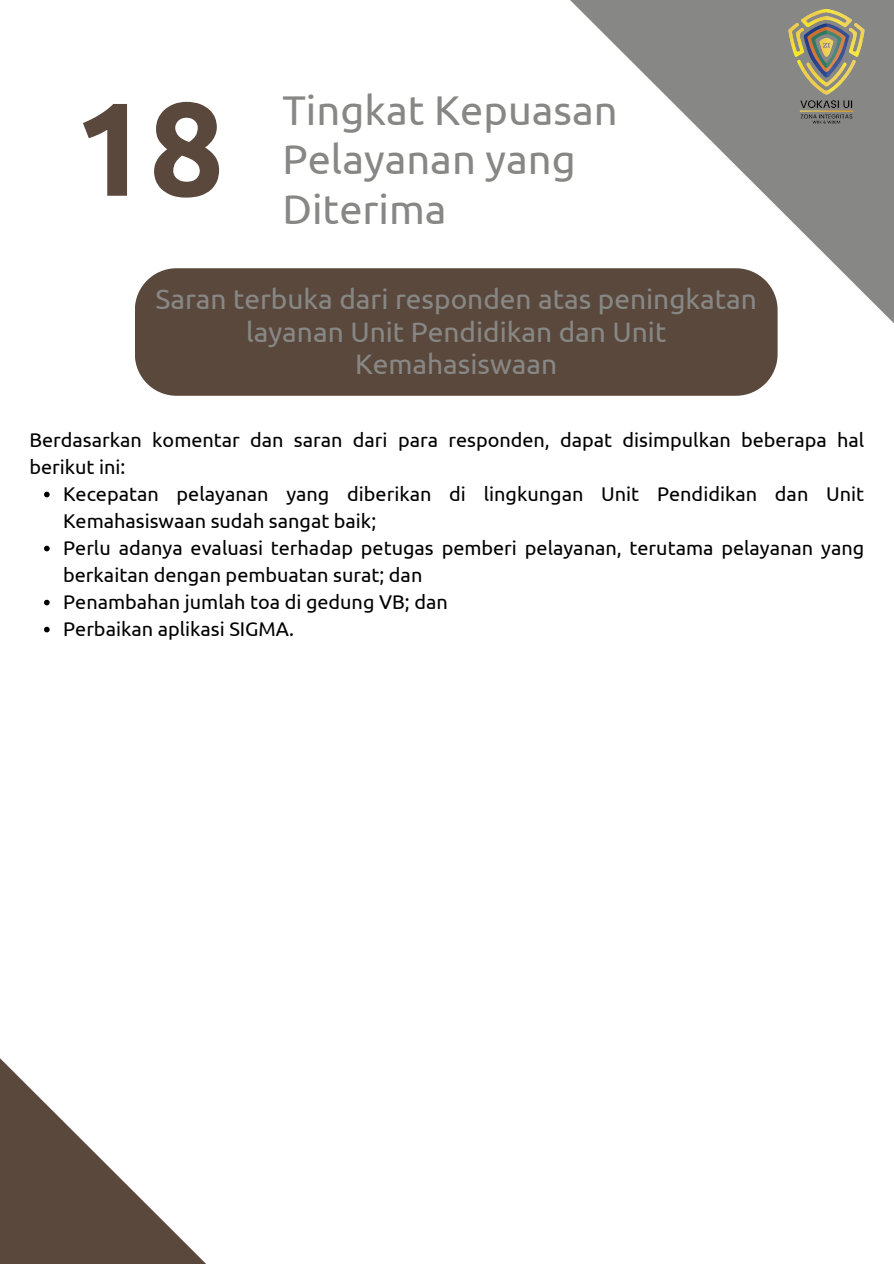
<style>
.page{position:relative;width:894px;height:1264px;background:#fff}
.page>*{position:absolute;margin:0;border:0;box-sizing:border-box;transform-origin:0 0}
.t1{font:700 132.3px "Ubuntu";color:#5a483d}
.t2{font:41.55px/49.5px "Ubuntu";color:#878885}
.t3{font:28.05px/32.7px "Ubuntu";color:#878885;text-align:center}
.t4{font:19.8px/27px "Ubuntu";color:#000}
</style>
<div class="page">
<svg style="left:570px;top:0;width:323px;height:348px"></svg>
<img style="left:758px;top:0;width:135px;height:135px">
<div style="left:135px;top:268px;width:642px;height:128px;background:#5a483d"></div>
<svg style="left:0;top:1058px;width:205px;height:205px;fill:#5a483d"></svg>
<svg style="left:44px;top:491px;width:6px;height:6px"></svg>
<svg style="left:44px;top:545px;width:6px;height:6px"></svg>
<svg style="left:44px;top:599px;width:6px;height:6px"></svg>
<svg style="left:44px;top:626px;width:6px;height:6px"></svg>
<h1 class="t1" style="left:74px;top:72px;width:152px">18</h1>
<p class="t2" style="left:282px;top:85px;width:337px">Tingkat Kepuasan<br>Pelayanan yang</p>
<p class="t2" style="left:282px;top:184px;width:166px">Diterima</p>
<h2 class="t3" style="left:155px;top:282px;width:602px">Saran terbuka dari responden atas peningkatan layanan Unit Pendidikan dan Unit<br>Kemahasiswaan</h2>
<p class="t4" style="left:29px;top:426px;width:836px">Berdasarkan komentar dan saran dari para responden, dapat disimpulkan beberapa hal berikut ini:</p>
<p class="t4" style="left:63px;top:480px;width:802px">Kecepatan pelayanan yang diberikan di lingkungan Unit Pendidikan dan Unit<br>Kemahasiswaan sudah sangat baik;</p>
<p class="t4" style="left:63px;top:534px;width:802px">Perlu adanya evaluasi terhadap petugas pemberi pelayanan, terutama pelayanan yang berkaitan dengan pembuatan surat; dan</p>
<p class="t4" style="left:63px;top:588px;width:386px">Penambahan jumlah toa di gedung VB; dan</p>
<p class="t4" style="left:63px;top:615px;width:232px">Perbaikan aplikasi SIGMA.</p>
</div>
